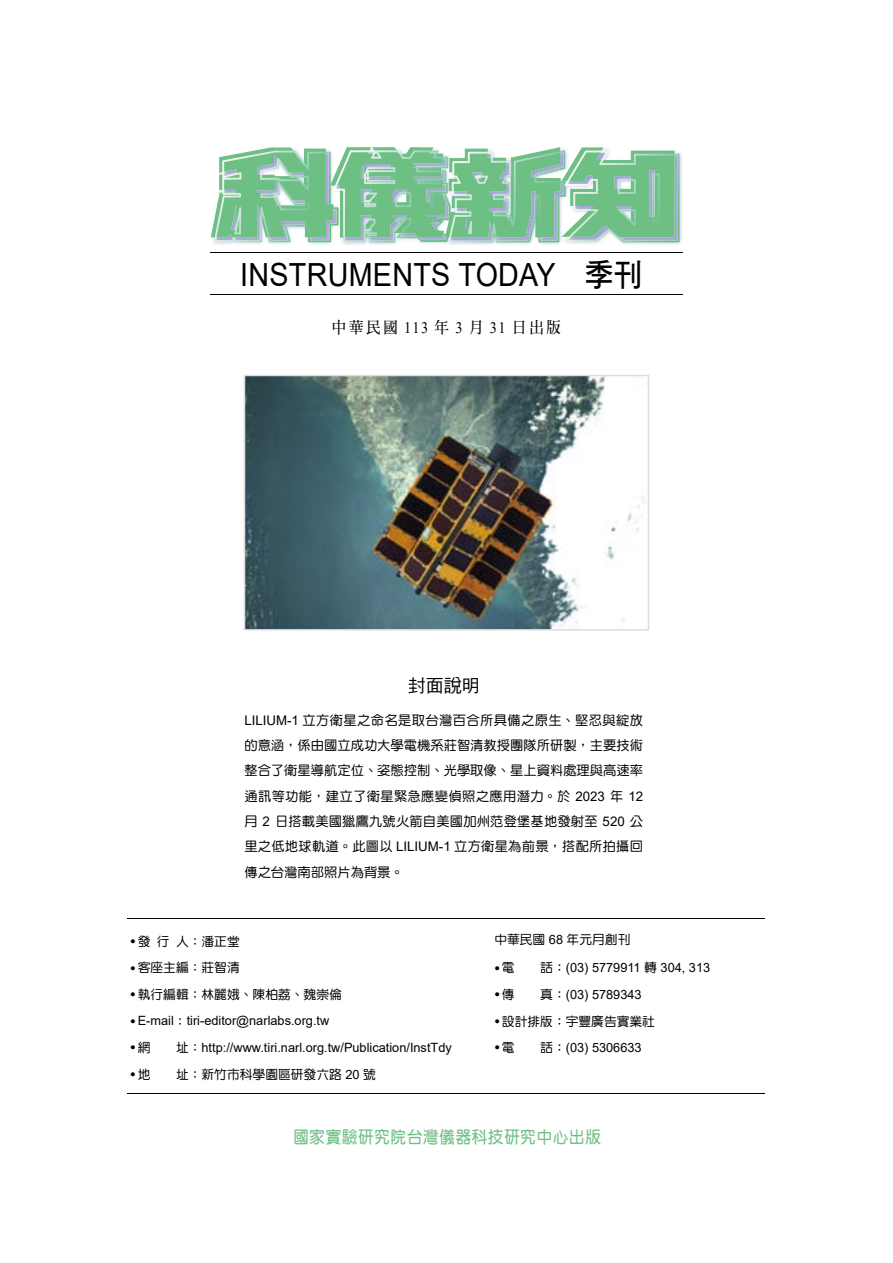
<style>
.page{position:relative;width:893px;height:1263px;background:#fff}
.page>*{position:absolute;margin:0;border:0;box-sizing:border-box;transform-origin:0 0}
.t1{font:31.95px "Arial";letter-spacing:.01em;color:#000;scale:.9 1}
.t2{font:18px "DF Hei Std W5";color:#000}
.t3{font:16.95px "DF Yuan Std W7";letter-spacing:.06em;color:#6dbf84;scale:.9 1}
.t4{font:15.9px "DF Ming Std W7";letter-spacing:.2em;color:#000;scale:.9 1}
.t5{font:13.35px/25.3px "DF Yuan Std W5";letter-spacing:.01em;color:#000;text-align:justify}
.t6{font:12.75px "Arial";color:#000}
.t7{font:12.75px "DF Yuan Std W5";color:#000}
.s1{font-family:"DF Hei Std W7"}
.s2{font-family:"Times New Roman"}
.s3{font-family:"Arial"}
.s4{font-family:"Arial";font-size:15.9px}
.s5{font-size:15.9px}
.s6{font-family:"DF Yuan Std W5"}
</style>
<div class="page">
<hr style="left:210px;top:252px;width:472px;height:1px;background:#000">
<hr style="left:210px;top:294px;width:472px;height:1px;background:#000">
<hr style="left:128px;top:918px;width:637px;height:1px;background:#000">
<hr style="left:128px;top:1093px;width:637px;height:1px;background:#000">
<img style="left:210px;top:153px;width:472px;height:92px">
<img style="left:214px;top:238px;width:119px;height:4px">
<img style="left:333px;top:238px;width:115px;height:5px">
<img style="left:448px;top:152px;width:232px;height:91px">
<svg style="left:211px;top:147px;width:464px;height:91px;background:#8ec9a3"></svg>
<img style="left:618px;top:209px;width:18px;height:17px">
<img style="left:244px;top:375px;width:405px;height:255px">
<h1 class="t1" style="left:240px;top:252px;width:448px">INSTRUMENTS TODAY <span class="s1">季刊</span></h1>
<p class="t4" style="left:332px;top:319px;width:256px">中華民國 <span class="s2">113</span> 年 <span class="s2">3</span> 月 <span class="s2">31</span> 日出版</p>
<h2 class="t2" style="left:408px;top:675px;width:73px">封面說明</h2>
<p class="t5" style="left:244px;top:707px;width:400px"><span class="s3">LILIUM-1</span> 立方衛星之命名是取台灣百合所具備之原生、堅忍與綻放的意涵，係由國立成功大學電機系莊智清教授團隊所研製，主要技術整合了衛星導航定位、姿態控制、光學取像、星上資料處理與高速率通訊等功能，建立了衛星緊急應變偵照之應用潛力。於 <span class="s3">2023</span> 年 <span class="s3">12</span>月 <span class="s3">2</span> 日搭載美國獵鷹九號火箭自美國加州范登堡基地發射至 <span class="s3">520</span> 公里之低地球軌道。此圖以 <span class="s3">LILIUM-1</span> 立方衛星為前景，搭配所拍攝回傳之台灣南部照片為背景。</p>
<p class="t7" style="left:130px;top:934px;width:111px"><span class="s4">•</span>發行人：潘正堂</p>
<p class="t7" style="left:130px;top:961px;width:111px"><span class="s4">•</span> 客座主編：莊智清</p>
<p class="t7" style="left:130px;top:987px;width:213px"><span class="s4">•</span> 執行編輯：林麗娥、陳柏荔、魏崇倫</p>
<p class="t6" style="left:130px;top:1012px;width:201px"><span class="s5">•</span> E-mail<span class="s6">：</span>tiri-editor@narlabs.org.tw</p>
<p class="t6" style="left:130px;top:1039px;width:323px"><span class="s5">•</span> <span class="s6">網　　址：</span>http://www.tiri.narl.org.tw/Publication/InstTdy</p>
<p class="t7" style="left:130px;top:1067px;width:247px"><span class="s4">•</span> 地　　址：新竹市科學園區研發六路 <span class="s3">20</span> 號</p>
<p class="t7" style="left:494px;top:933px;width:138px">中華民國 <span class="s3">68</span> 年元月創刊</p>
<p class="t6" style="left:494px;top:959px;width:217px"><span class="s5">•</span> <span class="s6">電　　話：</span>(03) 5779911 <span class="s6">轉</span> 304, 313</p>
<p class="t6" style="left:494px;top:986px;width:149px"><span class="s5">•</span> <span class="s6">傳　　真：</span>(03) 5789343</p>
<p class="t7" style="left:494px;top:1014px;width:162px"><span class="s4">•</span> 設計排版：宇豐廣告實業社</p>
<p class="t6" style="left:494px;top:1039px;width:149px"><span class="s5">•</span> <span class="s6">電　　話：</span>(03) 5306633</p>
<p class="t3" style="left:293px;top:1128px;width:343px">國家實驗研究院台灣儀器科技研究中心出版</p>
</div>
